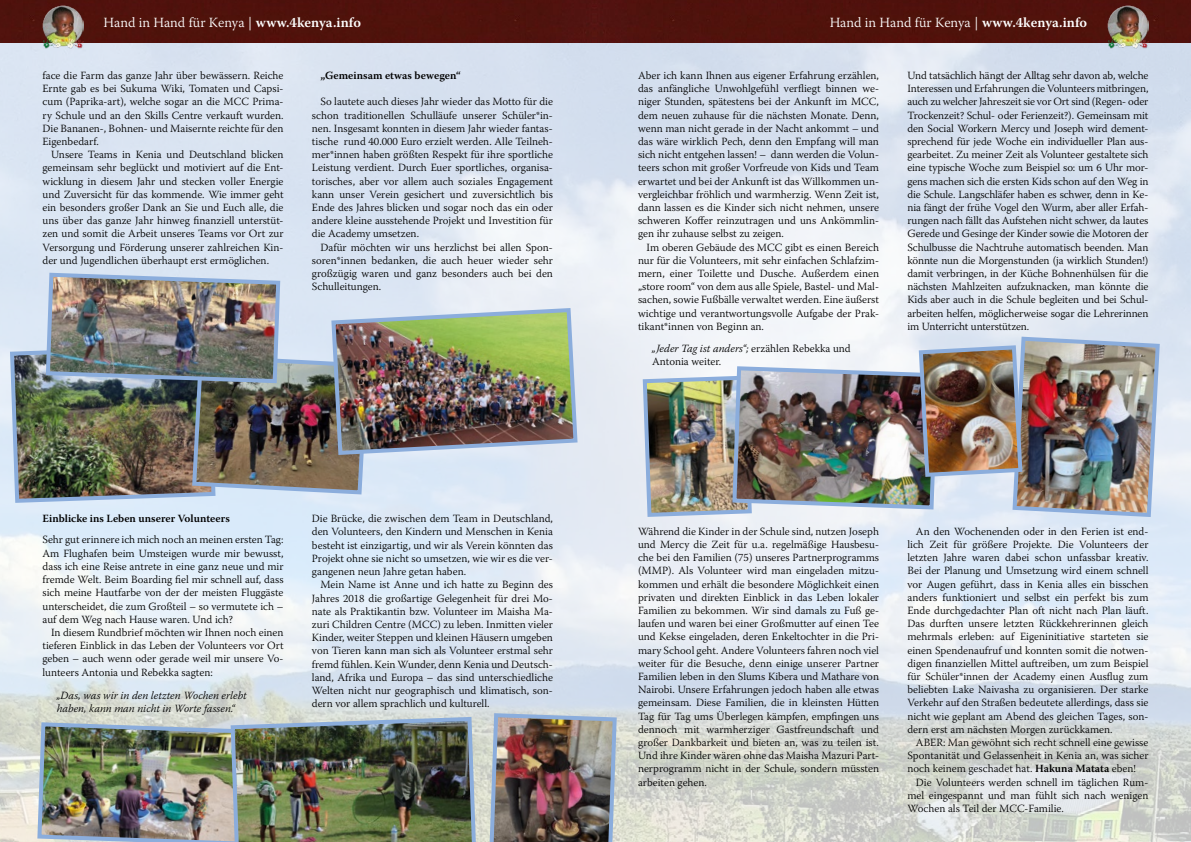
<style>
.page{position:relative;width:1191px;height:842px;background:#fff}
.page>*{position:absolute;margin:0;border:0;box-sizing:border-box;transform-origin:0 0}
.t1{font:300 14px "Warnock Pro";color:#fff}
.t2{font:300 11px/13.2px "Warnock Pro";color:#000;text-align:justify}
.t3{font:italic 300 11px/13.2px "Warnock Pro";color:#000}
.t4{font:600 11px "Warnock Pro";color:#000}
.s1{font-weight:600}
.s2{font-style:italic}
</style>
<div class="page">
<img style="left:0;top:43px;width:1191px;height:799px">
<div style="left:0;top:0;width:1191px;height:43px;background:#50120c"></div>
<img style="left:43px;top:6px;width:40px;height:43px">
<img style="left:1107px;top:6px;width:41px;height:43px">
<img style="left:486px;top:711px;width:133px;height:131px">
<img style="left:640px;top:335px;width:521px;height:184px">
<img style="left:8px;top:271px;width:571px;height:234px">
<img style="left:35px;top:715px;width:444px;height:127px">
<p class="t1" style="left:103px;top:14px;width:259px">Hand in Hand für Kenya | <span class="s1">www.4kenya.info</span></p>
<p class="t1" style="left:829px;top:14px;width:259px">Hand in Hand für Kenya | <span class="s1">www.4kenya.info</span></p>
<p class="t2" style="left:43px;top:69px;width:242px">face die Farm das ganze Jahr über bewässern. Reiche Ernte gab es bei Sukuma Wiki, Tomaten und Capsi&shy;cum (Paprika-art), welche sogar an die MCC Prima&shy;ry Schule und an den Skills Centre verkauft wurden.<br>Die Bananen-, Bohnen- und Maisernte reichte für den Eigenbedarf.</p>
<p class="t2" style="left:43px;top:148px;width:242px;text-indent:9px">Unsere Teams in Kenia und Deutschland blicken gemeinsam sehr beglückt und motiviert auf die Ent&shy;wicklung in diesem Jahr und stecken voller Energie und Zuversicht für das kommende. Wie immer geht ein besonders großer Dank an Sie und Euch alle, die uns über das ganze Jahr hinweg finanziell unterstüt&shy;zen und somit die Arbeit unseres Teams vor Ort zur Versorgung und Förderung unserer zahlreichen Kin&shy;der und Jugendlichen überhaupt erst ermöglichen.</p>
<p class="t4" style="left:320px;top:69px;width:142px">„Gemeinsam etwas bewegen“</p>
<p class="t2" style="left:312px;top:95px;width:242px;text-indent:9px">So lautete auch dieses Jahr wieder das Motto für die schon traditionellen Schulläufe unserer Schüler*in&shy;nen. Insgesamt konnten in diesem Jahr wieder fantas&shy;tische rund 40.000 Euro erzielt werden. Alle Teilneh&shy;mer*innen haben größten Respekt für ihre sportliche Leistung verdient. Durch Euer sportliches, organisa&shy;torisches, aber vor allem auch soziales Engagement kann unser Verein gesichert und zuversichtlich bis Ende des Jahres blicken und sogar noch das ein oder andere kleine ausstehende Projekt und Investition für die Academy umsetzen.</p>
<p class="t2" style="left:312px;top:240px;width:242px;text-indent:9px">Dafür möchten wir uns herzlichst bei allen Spon&shy;soren*innen bedanken, die auch heuer wieder sehr großzügig waren und ganz besonders auch bei den Schulleitungen.</p>
<p class="t4" style="left:43px;top:512px;width:189px">Einblicke ins Leben unserer Volunteers</p>
<p class="t2" style="left:43px;top:533px;width:242px">Sehr gut erinnere ich mich noch an meinen ersten Tag:<br>Am Flughafen beim Umsteigen wurde mir bewusst, dass ich eine Reise antrete in eine ganz neue und mir fremde Welt. Beim Boarding fiel mir schnell auf, dass sich meine Hautfarbe von der der meisten Fluggäste unterscheidet, die zum Großteil – so vermutete ich – auf dem Weg nach Hause waren. Und ich?</p>
<p class="t2" style="left:43px;top:625px;width:242px;text-indent:9px">In diesem Rundbrief möchten wir Ihnen noch einen tieferen Einblick in das Leben der Volunteers vor Ort geben – auch wenn oder gerade weil mir unsere Vo&shy;lunteers Antonia und Rebekka sagten:</p>
<p class="t3" style="left:57px;top:688px;width:191px">„Das, was wir in den letzten Wochen erlebt haben, kann man nicht in Worte fassen.“</p>
<p class="t2" style="left:312px;top:512px;width:242px">Die Brücke, die zwischen dem Team in Deutschland, den Volunteers, den Kindern und Menschen in Kenia besteht ist einzigartig, und wir als Verein könnten das Projekt ohne sie nicht so umsetzen, wie wir es die ver&shy;gangenen neun Jahre getan haben.</p>
<p class="t2" style="left:312px;top:578px;width:242px;text-indent:9px">Mein Name ist Anne und ich hatte zu Beginn des Jahres 2018 die großartige Gelegenheit für drei Mo&shy;nate als Praktikantin bzw. Volunteer im Maisha Ma&shy;zuri Children Centre (MCC) zu leben. Inmitten vieler Kinder, weiter Steppen und kleinen Häusern umgeben von Tieren kann man sich als Volunteer erstmal sehr fremd fühlen. Kein Wunder, denn Kenia und Deutsch&shy;land, Afrika und Europa – das sind unterschiedliche Welten nicht nur geographisch und klimatisch, son&shy;dern vor allem sprachlich und kulturell.</p>
<p class="t2" style="left:638px;top:69px;width:242px">Aber ich kann Ihnen aus eigener Erfahrung erzählen, das anfängliche Unwohlgefühl verfliegt binnen we&shy;niger Stunden, spätestens bei der Ankunft im MCC, dem neuen zuhause für die nächsten Monate. Denn, wenn man nicht gerade in der Nacht ankommt – und das wäre wirklich Pech, denn den Empfang will man sich nicht entgehen lassen! – dann werden die Volun&shy;teers schon mit großer Vorfreude von Kids und Team erwartet und bei der Ankunft ist das Willkommen un&shy;vergleichbar fröhlich und warmherzig. Wenn Zeit ist, dann lassen es die Kinder sich nicht nehmen, unsere schweren Koffer reinzutragen und uns Ankömmlin&shy;gen ihr zuhause selbst zu zeigen.</p>
<p class="t2" style="left:638px;top:240px;width:242px;text-indent:9px">Im oberen Gebäude des MCC gibt es einen Bereich nur für die Volunteers, mit sehr einfachen Schlafzim&shy;mern, einer Toilette und Dusche. Außerdem einen „store room“ von dem aus alle Spiele, Bastel- und Mal&shy;sachen, sowie Fußbälle verwaltet werden. Eine äußerst wichtige und verantwortungsvolle Aufgabe der Prak&shy;tikant*innen von Beginn an.</p>
<p class="t2" style="left:652px;top:342px;width:200px"><span class="s2">„Jeder Tag ist anders“;</span> erzählen Rebekka und<br>Antonia weiter.</p>
<p class="t2" style="left:907px;top:69px;width:242px">Und tatsächlich hängt der Alltag sehr davon ab, welche Interessen und Erfahrungen die Volunteers mitbringen, auch zu welcher Jahreszeit sie vor Ort sind (Regen- oder Trockenzeit? Schul- oder Ferienzeit?). Gemeinsam mit den Social Workern Mercy und Joseph wird dement&shy;sprechend für jede Woche ein individueller Plan aus&shy;gearbeitet. Zu meiner Zeit als Volunteer gestaltete sich eine typische Woche zum Beispiel so: um 6 Uhr mor&shy;gens machen sich die ersten Kids schon auf den Weg in die Schule. Langschläfer haben es schwer, denn in Ke&shy;nia fängt der frühe Vogel den Wurm, aber aller Erfah&shy;rungen nach fällt das Aufstehen nicht schwer, da lautes Gerede und Gesinge der Kinder sowie die Motoren der Schulbusse die Nachtruhe automatisch beenden. Man könnte nun die Morgenstunden (ja wirklich Stunden!) damit verbringen, in der Küche Bohnenhülsen für die nächsten Mahlzeiten aufzuknacken, man könnte die Kids aber auch in die Schule begleiten und bei Schul&shy;arbeiten helfen, möglicherweise sogar die Lehrerinnen im Unterricht unterstützen.</p>
<p class="t2" style="left:638px;top:524px;width:242px">Während die Kinder in der Schule sind, nutzen Joseph und Mercy die Zeit für u.a. regelmäßige Hausbesu&shy;che bei den Familien (75) unseres Partnerprogramms (MMP). Als Volunteer wird man eingeladen mitzu&shy;kommen und erhält die besondere Möglichkeit einen privaten und direkten Einblick in das Leben lokaler Familien zu bekommen. Wir sind damals zu Fuß ge&shy;laufen und waren bei einer Großmutter auf einen Tee und Kekse eingeladen, deren Enkeltochter in die Pri&shy;mary School geht. Andere Volunteers fahren noch viel weiter für die Besuche, denn einige unserer Partner Familien leben in den Slums Kibera und Mathare von Nairobi. Unsere Erfahrungen jedoch haben alle etwas gemeinsam. Diese Familien, die in kleinsten Hütten Tag für Tag ums Überlegen kämpfen, empfingen uns dennoch mit warmherziger Gastfreundschaft und großer Dankbarkeit und bieten an, was zu teilen ist.<br>Und ihre Kinder wären ohne das Maisha Mazuri Part&shy;nerprogramm nicht in der Schule, sondern müssten arbeiten gehen.</p>
<p class="t2" style="left:907px;top:524px;width:242px;text-indent:9px">An den Wochenenden oder in den Ferien ist end&shy;lich Zeit für größere Projekte. Die Volunteers der letzten Jahre waren dabei schon unfassbar kreativ.<br>Bei der Planung und Umsetzung wird einem schnell vor Augen geführt, dass in Kenia alles ein bisschen anders funktioniert und selbst ein perfekt bis zum Ende durchgedachter Plan oft nicht nach Plan läuft.<br>Das durften unsere letzten Rückkehrerinnen gleich mehrmals erleben: auf Eigeninitiative starteten sie einen Spendenaufruf und konnten somit die notwen&shy;digen finanziellen Mittel auftreiben, um zum Beispiel für Schüler*innen der Academy einen Ausflug zum beliebten Lake Naivasha zu organisieren. Der starke Verkehr auf den Straßen bedeutete allerdings, dass sie nicht wie geplant am Abend des gleichen Tages, son&shy;dern erst am nächsten Morgen zurückkamen.</p>
<p class="t2" style="left:907px;top:736px;width:242px;text-indent:9px">ABER: Man gewöhnt sich recht schnell eine gewisse Spontanität und Gelassenheit in Kenia an, was sicher noch keinem geschadet hat. <span class="s1">Hakuna Matata</span> eben!</p>
<p class="t2" style="left:907px;top:775px;width:242px;text-indent:9px">Die Volunteers werden schnell im täglichen Rum&shy;mel eingespannt und man fühlt sich nach wenigen Wochen als Teil der MCC-Familie.</p>
</div>
